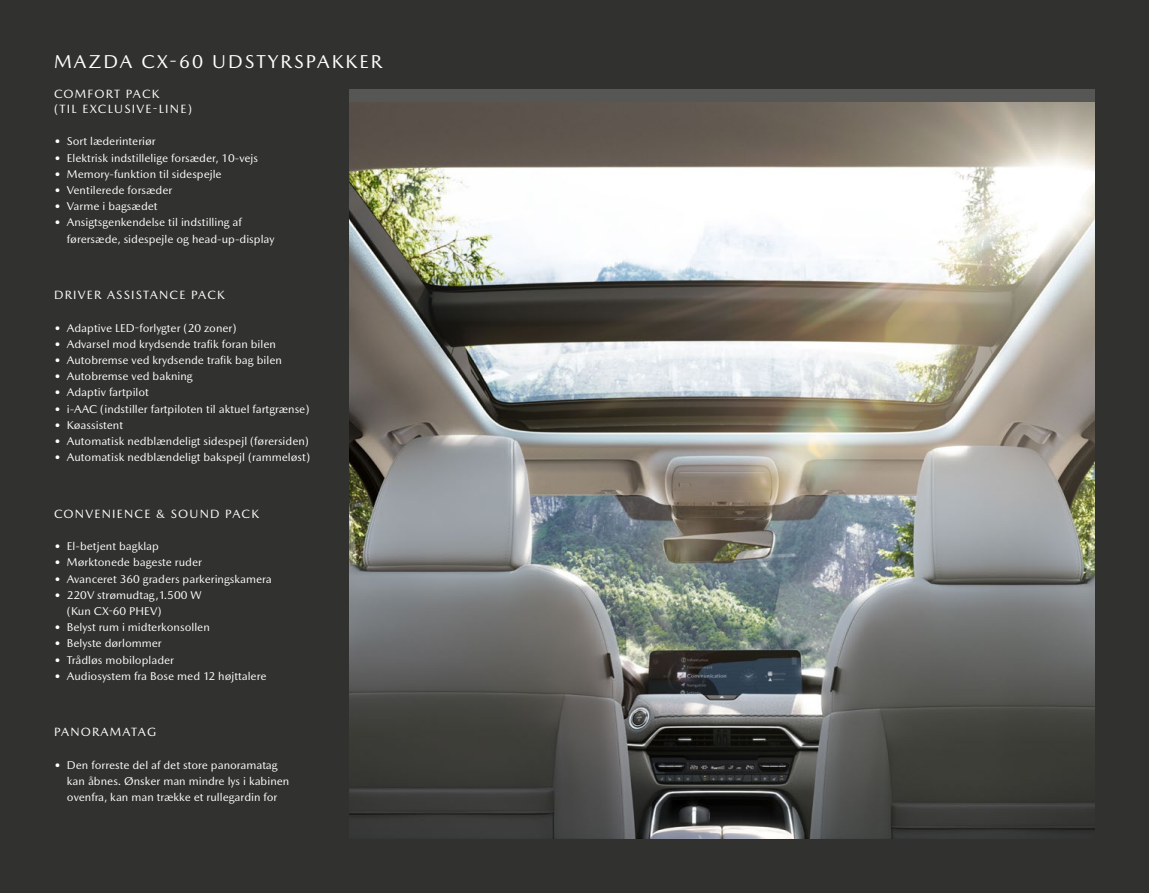
<style>
.page{position:relative;width:1149px;height:893px;background:#fff}
.page>*{position:absolute;margin:0;border:0;box-sizing:border-box;transform-origin:0 0}
.t1{font:18.9px "Mazda Type";letter-spacing:.11em;color:#fff}
.t2{font:12.15px "Mazda Type";letter-spacing:.1em;color:#fff}
.t3{font:11.55px/16.2px "Mazda Type";color:#fff}
</style>
<div class="page">
<div style="left:0;top:0;width:1148px;height:893px;background:#313130"></div>
<img style="left:349px;top:102px;width:745px;height:737px">
<p class="t1" style="left:54px;top:51px;width:329px">MAZDA CX-60 UDSTYRSPAKKER</p>
<p class="t2" style="left:54px;top:87px;width:107px">COMFORT PACK</p>
<p class="t2" style="left:54px;top:102px;width:139px">(TIL EXCLUSIVE-LINE)</p>
<p class="t3" style="left:54px;top:133px;width:103px">• Sort læderinteriør</p>
<p class="t3" style="left:54px;top:149px;width:205px">• Elektrisk indstillelige forsæder, 10-vejs</p>
<p class="t3" style="left:54px;top:166px;width:169px">• Memory-funktion til sidespejle</p>
<p class="t3" style="left:54px;top:182px;width:120px">• Ventilerede forsæder</p>
<p class="t3" style="left:54px;top:198px;width:105px">• Varme i bagsædet</p>
<p class="t3" style="left:67px;top:214px;width:209px;text-indent:-13px">• Ansigtsgenkendelse til indstilling af førersæde, sidespejle og head-up-display</p>
<p class="t2" style="left:54px;top:288px;width:172px">DRIVER ASSISTANCE PACK</p>
<p class="t3" style="left:54px;top:319px;width:184px">• Adaptive LED-forlygter (20 zoner)</p>
<p class="t3" style="left:54px;top:336px;width:223px">• Advarsel mod krydsende trafik foran bilen</p>
<p class="t3" style="left:54px;top:352px;width:229px">• Autobremse ved krydsende trafik bag bilen</p>
<p class="t3" style="left:54px;top:368px;width:140px">• Autobremse ved bakning</p>
<p class="t3" style="left:54px;top:384px;width:96px">• Adaptiv fartpilot</p>
<p class="t3" style="left:54px;top:400px;width:257px">• i-AAC (indstiller fartpiloten til aktuel fartgrænse)</p>
<p class="t3" style="left:54px;top:417px;width:71px">• Køassistent</p>
<p class="t3" style="left:54px;top:433px;width:256px">• Automatisk nedblændeligt sidespejl (førersiden)</p>
<p class="t3" style="left:54px;top:449px;width:257px">• Automatisk nedblændeligt bakspejl (rammeløst)</p>
<p class="t2" style="left:54px;top:506px;width:206px">CONVENIENCE &amp; SOUND PACK</p>
<p class="t3" style="left:54px;top:538px;width:106px">• El-betjent bagklap</p>
<p class="t3" style="left:54px;top:554px;width:149px">• Mørktonede bageste ruder</p>
<p class="t3" style="left:54px;top:570px;width:219px">• Avanceret 360 graders parkeringskamera</p>
<p class="t3" style="left:67px;top:587px;width:136px;text-indent:-13px">• 220V strømudtag,1.500 W (Kun CX-60 PHEV)</p>
<p class="t3" style="left:54px;top:619px;width:157px">• Belyst rum i midterkonsollen</p>
<p class="t3" style="left:54px;top:635px;width:109px">• Belyste dørlommer</p>
<p class="t3" style="left:54px;top:651px;width:122px">• Trådløs mobiloplader</p>
<p class="t3" style="left:54px;top:668px;width:214px">• Audiosystem fra Bose med 12 højttalere</p>
<p class="t2" style="left:54px;top:725px;width:104px">PANORAMATAG</p>
<p class="t3" style="left:67px;top:756px;width:224px;text-indent:-13px">• Den forreste del af det store panoramatag kan åbnes. Ønsker man mindre lys i kabinen ovenfra, kan man trække et rullegardin for</p>
</div>
